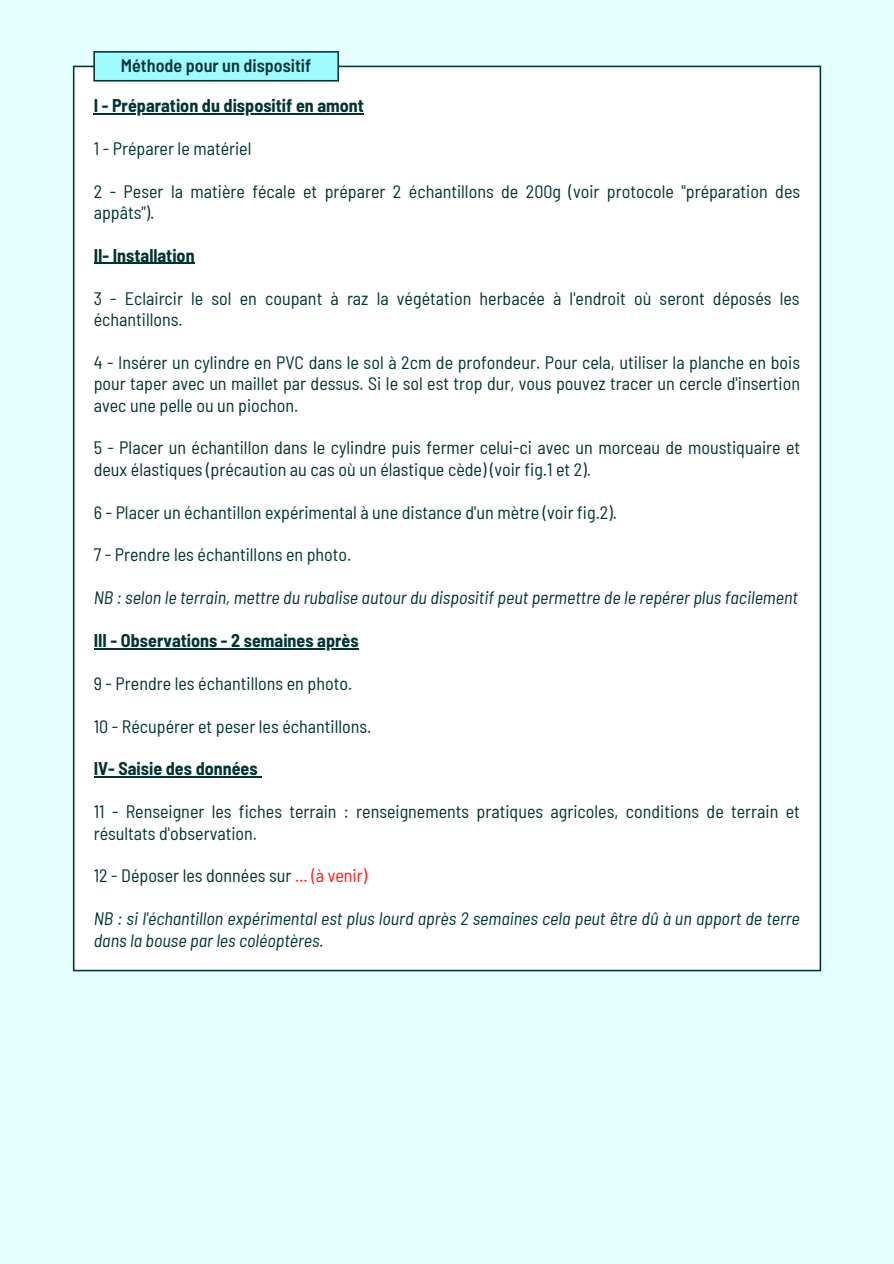
<style>
.page{position:relative;width:894px;height:1264px;background:#fff}
.page>*{position:absolute;margin:0;border:0;box-sizing:border-box;transform-origin:0 0}
.t1{font:600 semi-condensed 19.2px "Barlow";color:#003432}
.t2{font:semi-condensed 18px/21.5px "Barlow";color:#003432}
.t3{font:italic semi-condensed 18px/21.5px "Barlow";color:#003432}
.t4{font:700 semi-condensed 18px "Barlow";color:#003432}
.t5{font:600 semi-condensed 18px "Barlow";color:#003432}
.s1{color:#ff1616}
</style>
<div class="page">
<div style="left:0;top:0;width:893px;height:1263px;background:#e5feff"></div>
<div style="left:74px;top:66px;width:746px;height:904px;background:#fff"></div>
<hr style="left:73px;top:67px;width:1px;height:902px;background:#003432">
<hr style="left:819px;top:67px;width:1px;height:902px;background:#003432">
<hr style="left:74px;top:969px;width:745px;height:2px;background:#003432">
<hr style="left:74px;top:66px;width:745px;height:1px;background:#003432">
<div style="left:94px;top:52px;width:244px;height:29px;background:#a0fbff"></div>
<hr style="left:93px;top:53px;width:2px;height:27px;background:#003432">
<hr style="left:337px;top:53px;width:2px;height:27px;background:#003432">
<hr style="left:95px;top:80px;width:242px;height:2px;background:#003432">
<hr style="left:95px;top:51px;width:242px;height:2px;background:#003432">
<hr style="left:94px;top:113px;width:270px;height:1px;background:#003432">
<hr style="left:94px;top:263px;width:100px;height:1px;background:#003432">
<hr style="left:94px;top:648px;width:264px;height:1px;background:#003432">
<hr style="left:94px;top:776px;width:164px;height:1px;background:#003432">
<p class="t5" style="left:121px;top:54px;width:192px">Méthode pour un dispositif</p>
<p class="t4" style="left:94px;top:94px;width:271px">I - Préparation du dispositif en amont</p>
<p class="t2" style="left:94px;top:137px;width:159px">1 - Préparer le matériel</p>
<p class="t2" style="left:94px;top:179px;width:707px">2 - Peser la matière fécale et préparer 2 échantillons de 200g (voir protocole "préparation des appâts").</p>
<p class="t4" style="left:94px;top:244px;width:102px">II- Installation</p>
<p class="t2" style="left:94px;top:286px;width:707px">3 - Eclaircir le sol en coupant à raz la végétation herbacée à l'endroit où seront déposés les échantillons.</p>
<p class="t2" style="left:94px;top:351px;width:707px;text-align:justify">4 - Insérer un cylindre en PVC dans le sol à 2cm de profondeur. Pour cela, utiliser la planche en bois pour taper avec un maillet par dessus. Si le sol est trop dur, vous pouvez tracer un cercle d'insertion avec une pelle ou un piochon.</p>
<p class="t2" style="left:94px;top:436px;width:707px">5 - Placer un échantillon dans le cylindre puis fermer celui-ci avec un morceau de moustiquaire et deux élastiques (précaution au cas où un élastique cède) (voir fig.1 et 2).</p>
<p class="t2" style="left:94px;top:500px;width:524px">6 - Placer un échantillon expérimental à une distance d'un mètre (voir fig.2).</p>
<p class="t2" style="left:94px;top:543px;width:259px">7 - Prendre les échantillons en photo.</p>
<p class="t3" style="left:94px;top:586px;width:705px">NB : selon le terrain, mettre du rubalise autour du dispositif peut permettre de le repérer plus facilement</p>
<p class="t4" style="left:94px;top:629px;width:266px">III - Observations - 2 semaines après</p>
<p class="t2" style="left:94px;top:672px;width:260px">9 - Prendre les échantillons en photo.</p>
<p class="t2" style="left:94px;top:714px;width:279px">10 - Récupérer et peser les échantillons.</p>
<p class="t4" style="left:94px;top:757px;width:165px">IV- Saisie des données</p>
<p class="t2" style="left:94px;top:800px;width:707px">11 - Renseigner les fiches terrain : renseignements pratiques agricoles, conditions de terrain et résultats d'observation.</p>
<p class="t2" style="left:94px;top:864px;width:275px">12 - Déposer les données sur <span class="s1">... (à venir)</span></p>
<p class="t3" style="left:94px;top:907px;width:707px">NB : si l'échantillon expérimental est plus lourd après 2 semaines cela peut être dû à un apport de terre dans la bouse par les coléoptères.</p>
<p class="t1" style="left:153px;top:446px;width:77px">Ensuite ...</p>
</div>
